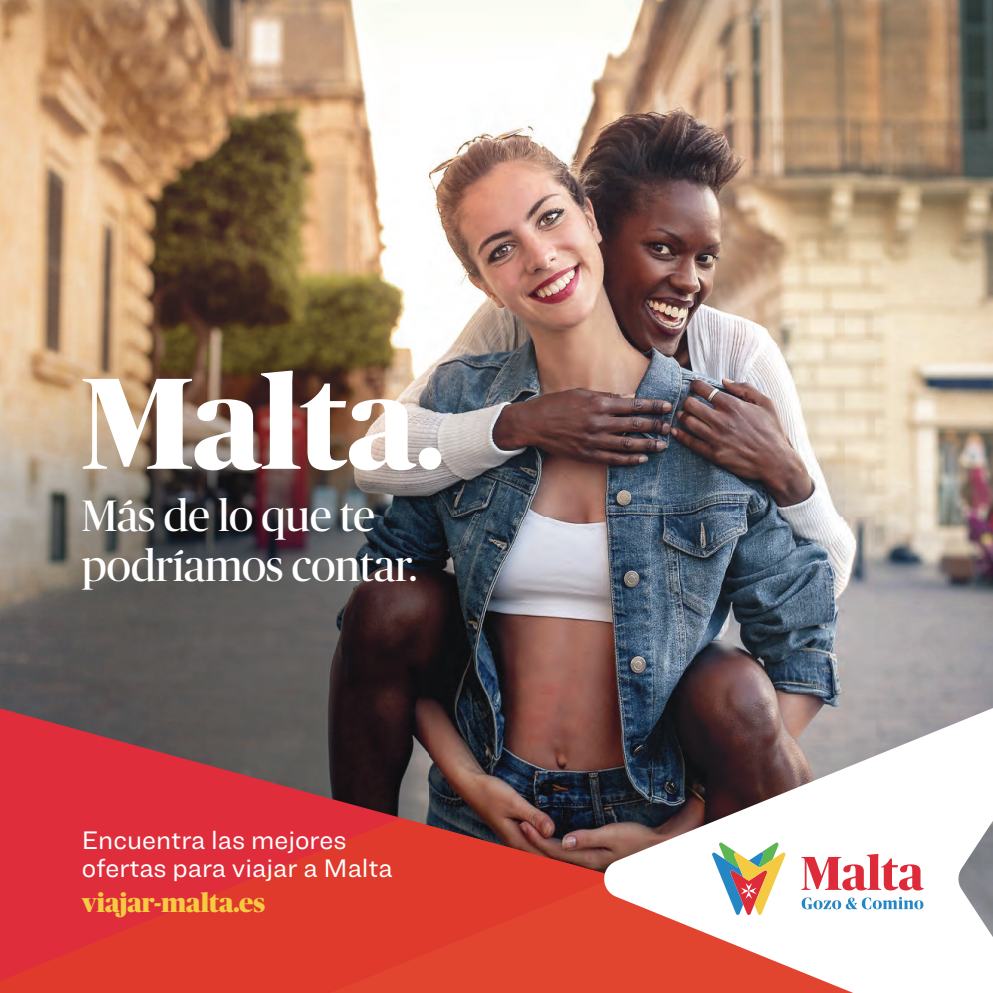
<style>
.page{position:relative;width:993px;height:993px;background:#fff}
.page>*{position:absolute;margin:0;border:0;box-sizing:border-box;transform-origin:0 0}
.t1{font:129.62px "Publico Banner Web Bold+T42+SEYUMK";color:#fff}
.t2{font:43.88px/49.4px "Publico Banner Web Roman+T42+ISFOVF";color:#fff}
.t3{font:26.38px/28.8px "Ringside Book+ITMMHY";color:#fff}
.t4{font:26.38px "Publico Banner Web Black+T42+HOTMSX";color:#f4cb41}
</style>
<div class="page">
<img style="left:0;top:0;width:992px;height:704px">
<svg style="left:0;top:704px;width:604px;height:288px;background:#b43936"></svg>
<svg style="left:604px;top:688px;width:388px;height:304px"></svg>
<svg style="left:801px;top:853px;width:122px;height:37px"></svg>
<svg style="left:801px;top:896px;width:122px;height:13px"></svg>
<svg style="left:711px;top:841px;width:74px;height:74px"></svg>
<h1 class="t1" style="left:82px;top:331px;width:364px">Malta.</h1>
<h2 class="t2" style="left:82px;top:488px;width:336px">Más de lo que te podríamos contar.</h2>
<p class="t3" style="left:82px;top:827px;width:312px">Encuentra las mejores ofertas para viajar a Malta</p>
<p class="t4" style="left:82px;top:883px;width:185px">viajar-malta.es</p>
</div>
